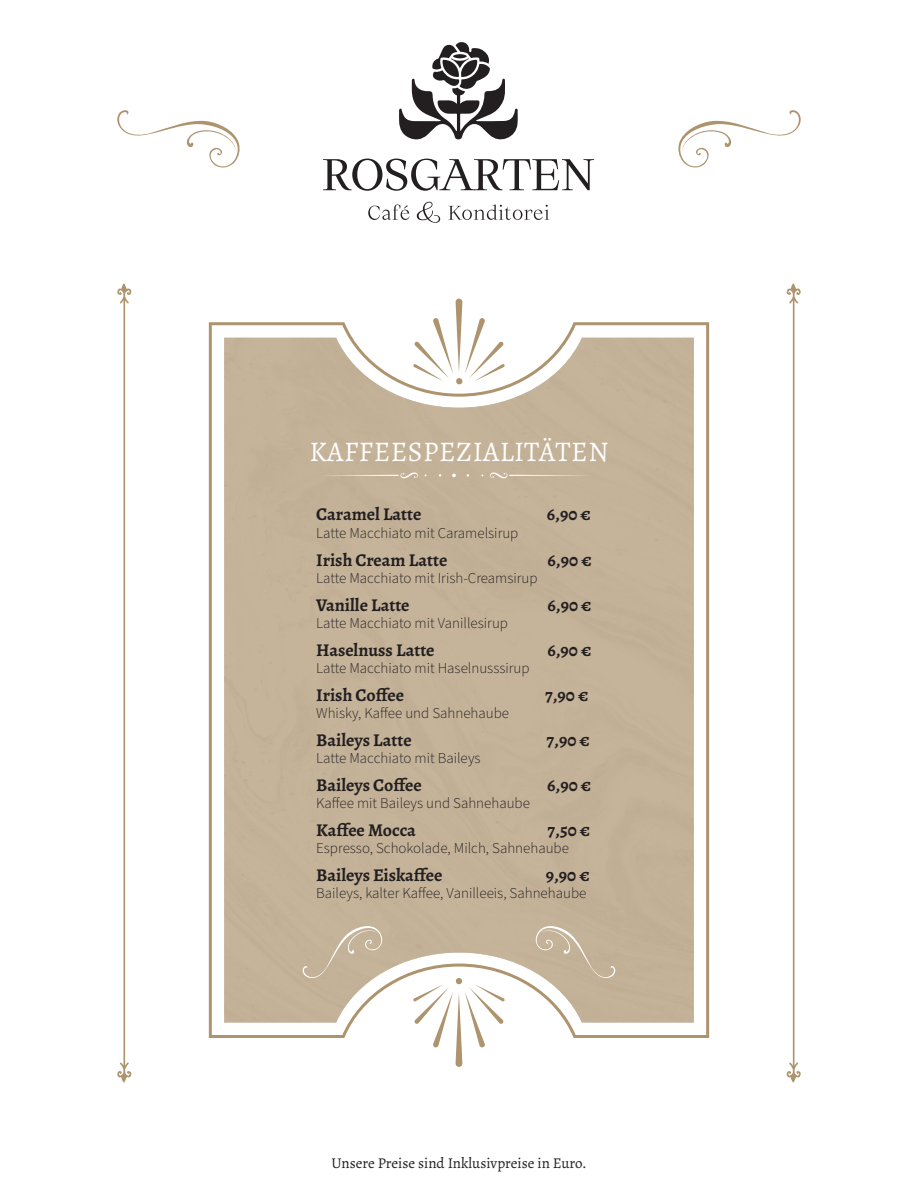
<style>
.page{position:relative;width:918px;height:1188px;background:#fff}
.page>*{position:absolute;margin:0;border:0;box-sizing:border-box;transform-origin:0 0}
.Kopfzeile_Sonderposten{font:28.5px "Alegreya";letter-spacing:.02em;color:#fff}
.Objektname{font:700 18px "Alegreya";color:#231f20}
.Postenbeschreibung{font:300 15px "Source Sans Pro";color:#231f20}
.t1{font:15px "Alegreya";color:#231f20}
</style>
<div class="page">
<svg style="left:117px;top:283px;width:14px;height:799px"></svg>
<svg style="left:787px;top:283px;width:14px;height:799px"></svg>
<svg style="left:678px;top:110px;width:123px;height:58px"></svg>
<svg style="left:117px;top:110px;width:123px;height:58px"></svg>
<svg style="left:209px;top:322px;width:500px;height:716px;fill:#c4b299"></svg>
<div style="left:456px;top:299px;width:6px;height:74px;background:#ae946e;border-radius:3px"></div>
<div style="left:456px;top:993px;width:6px;height:74px;background:#ae946e;border-radius:3px"></div>
<svg style="left:413px;top:978px;width:92px;height:70px"></svg>
<svg style="left:535px;top:924px;width:81px;height:55px"></svg>
<svg style="left:302px;top:924px;width:81px;height:55px"></svg>
<svg style="left:320px;top:472px;width:98px;height:7px"></svg>
<svg style="left:490px;top:472px;width:103px;height:7px"></svg>
<svg style="left:452px;top:474px;width:4px;height:3px"></svg>
<svg style="left:413px;top:318px;width:92px;height:66px"></svg>
<svg style="left:323px;top:159px;width:271px;height:32px"></svg>
<svg style="left:368px;top:204px;width:42px;height:16px"></svg>
<svg style="left:417px;top:202px;width:23px;height:21px"></svg>
<svg style="left:448px;top:204px;width:101px;height:16px"></svg>
<svg style="left:399px;top:42px;width:119px;height:98px"></svg>
<p class="Kopfzeile_Sonderposten" style="left:310px;top:434px;width:300px">KAFFEESPEZIALITÄTEN</p>
<p class="Objektname" style="left:316px;top:502px;width:107px">Caramel Latte</p>
<p class="Objektname" style="left:547px;top:502px;width:46px">6,90 €</p>
<p class="Postenbeschreibung" style="left:316px;top:523px;width:204px">Latte Macchiato mit Caramelsirup</p>
<p class="Objektname" style="left:316px;top:548px;width:133px">Irish Cream Latte</p>
<p class="Objektname" style="left:548px;top:548px;width:46px">6,90 €</p>
<p class="Postenbeschreibung" style="left:316px;top:568px;width:223px">Latte Macchiato mit Irish-Creamsirup</p>
<p class="Objektname" style="left:316px;top:593px;width:95px">Vanille Latte</p>
<p class="Objektname" style="left:547px;top:593px;width:46px">6,90 €</p>
<p class="Postenbeschreibung" style="left:316px;top:613px;width:193px">Latte Macchiato mit Vanillesirup</p>
<p class="Objektname" style="left:316px;top:638px;width:120px">Haselnuss Latte</p>
<p class="Objektname" style="left:547px;top:638px;width:46px">6,90 €</p>
<p class="Postenbeschreibung" style="left:316px;top:658px;width:215px">Latte Macchiato mit Haselnusssirup</p>
<p class="Objektname" style="left:316px;top:683px;width:89px">Irish Coffee</p>
<p class="Objektname" style="left:545px;top:683px;width:45px">7,90 €</p>
<p class="Postenbeschreibung" style="left:316px;top:703px;width:194px">Whisky, Kaffee und Sahnehaube</p>
<p class="Objektname" style="left:316px;top:728px;width:97px">Baileys Latte</p>
<p class="Objektname" style="left:546px;top:728px;width:45px">7,90 €</p>
<p class="Postenbeschreibung" style="left:316px;top:748px;width:166px">Latte Macchiato mit Baileys</p>
<p class="Objektname" style="left:316px;top:773px;width:107px">Baileys Coffee</p>
<p class="Objektname" style="left:547px;top:773px;width:46px">6,90 €</p>
<p class="Postenbeschreibung" style="left:316px;top:793px;width:215px">Kaffee mit Baileys und Sahnehaube</p>
<p class="Objektname" style="left:316px;top:818px;width:101px">Kaffee Mocca</p>
<p class="Objektname" style="left:548px;top:818px;width:44px">7,50 €</p>
<p class="Postenbeschreibung" style="left:316px;top:838px;width:254px">Espresso, Schokolade, Milch, Sahnehaube</p>
<p class="Objektname" style="left:316px;top:863px;width:128px">Baileys Eiskaffee</p>
<p class="Objektname" style="left:546px;top:863px;width:46px">9,90 €</p>
<p class="Postenbeschreibung" style="left:316px;top:883px;width:272px">Baileys, kalter Kaffee, Vanilleeis, Sahnehaube</p>
<p class="t1" style="left:332px;top:1154px;width:257px">Unsere Preise sind Inklusivpreise in Euro.</p>
</div>
